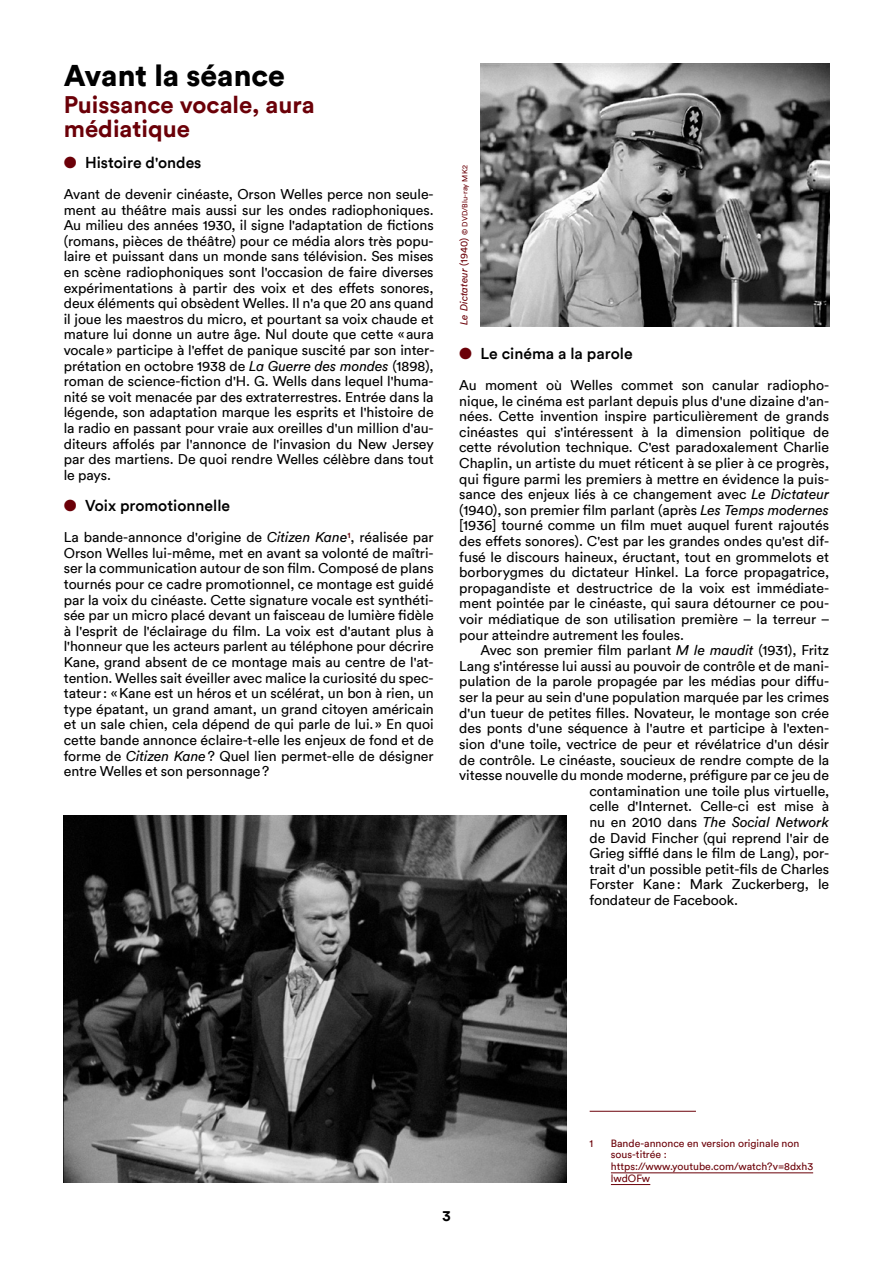
<style>
.page{position:relative;width:893px;height:1263px;background:#fff}
.page>*{position:absolute;margin:0;border:0;box-sizing:border-box;transform-origin:0 0}
.Titre_1{font:900 30px "Circular";color:#000}
.Titre_2{font:700 24px/23.4px "Circular";color:#6b0008}
.Titre_3{font:500 15.75px "Circular";color:#000}
.t1{font:700 15px "Circular";color:#000}
.Texte_sans{font:14.1px/15.6px "Circular";letter-spacing:-.005em;color:#000;text-align:justify}
.Texte_retrait{font:14.1px "Circular";letter-spacing:-.005em;color:#000}
.Texte_retrait-2{font:italic 14.1px "Circular";letter-spacing:-.005em;color:#000}
.Footnote_text{font:10.5px/11.7px "Circular";color:#6b0008}
.t2{font:7.5px "Circular";letter-spacing:.01em;color:#6b0008}
.s1{color:#6b0008}
.s2{font-style:italic}
.s3{font-style:italic;font-size:10.2px}
.s4{font-size:10.2px}
.s5{font-style:normal}
</style>
<div class="page">
<hr style="left:611px;top:1172px;width:202px;height:1px;background:#6b0008">
<hr style="left:611px;top:1184px;width:39px;height:1px;background:#6b0008">
<hr style="left:590px;top:1111px;width:106px;height:1px;background:#6b0008">
<img style="left:64px;top:815px;width:503px;height:367px">
<img style="left:480px;top:64px;width:349px;height:262px">
<p class="Titre_1" style="left:64px;top:54px;width:223px">Avant la séance</p>
<p class="Titre_2" style="left:64px;top:92px;width:253px">Puissance vocale, aura médiatique</p>
<p class="Titre_3" style="left:64px;top:151px;width:139px"><span class="s1">●</span> Histoire d'ondes</p>
<p class="Texte_sans" style="left:64px;top:186px;width:372px">Avant de devenir cinéaste, Orson Welles perce non seule&shy;ment au théâtre mais aussi sur les ondes radiophoniques.<br>Au milieu des années 1930, il signe l'adaptation de fictions (romans, pièces de théâtre) pour ce média alors très popu&shy;laire et puissant dans un monde sans télévision. Ses mises en scène radiophoniques sont l'occasion de faire diverses expérimentations à partir des voix et des effets sonores, deux éléments qui obsèdent Welles. Il n'a que 20 ans quand il joue les maestros du micro, et pourtant sa voix chaude et mature lui donne un autre âge. Nul doute que cette «aura vocale» participe à l'effet de panique suscité par son inter&shy;prétation en octobre 1938 de <span class="s2">La Guerre des mondes</span> (1898), roman de science-fiction d'H. G. Wells dans lequel l'huma&shy;nité se voit menacée par des extraterrestres. Entrée dans la légende, son adaptation marque les esprits et l'histoire de la radio en passant pour vraie aux oreilles d'un million d'au&shy;diteurs affolés par l'annonce de l'invasion du New Jersey par des martiens. De quoi rendre Welles célèbre dans tout le pays.</p>
<p class="Titre_3" style="left:64px;top:495px;width:168px"><span class="s1">●</span> Voix promotionnelle</p>
<p class="Texte_sans" style="left:64px;top:529px;width:371px">La bande-annonce d'origine de <span class="s2">Citizen Kane</span><sup>1</sup>, réalisée par Orson Welles lui-même, met en avant sa volonté de maîtri&shy;ser la communication autour de son film. Composé de plans tournés pour ce cadre promotionnel, ce montage est guidé par la voix du cinéaste. Cette signature vocale est synthéti&shy;sée par un micro placé devant un faisceau de lumière fidèle à l'esprit de l'éclairage du film. La voix est d'autant plus à l'honneur que les acteurs parlent au téléphone pour décrire Kane, grand absent de ce montage mais au centre de l'at&shy;tention. Welles sait éveiller avec malice la curiosité du spec&shy;tateur: «Kane est un héros et un scélérat, un bon à rien, un type épatant, un grand amant, un grand citoyen américain et un sale chien, cela dépend de qui parle de lui. » En quoi cette bande annonce éclaire-t-elle les enjeux de fond et de forme de <span class="s2">Citizen Kane</span>? Quel lien permet-elle de désigner entre Welles et son personnage?</p>
<p class="t2" style="left:460px;top:325px;width:161px;rotate:-90deg"><span class="s3">Le Dictateur</span> <span class="s4">(1940)</span> © DVD/Blu-ray MK2</p>
<p class="Titre_3" style="left:459px;top:343px;width:175px"><span class="s1">●</span> Le cinéma a la parole</p>
<p class="Texte_sans" style="left:459px;top:377px;width:372px">Au moment où Welles commet son canular radiopho&shy;nique, le cinéma est parlant depuis plus d'une dizaine d'an&shy;nées. Cette invention inspire particulièrement de grands cinéastes qui s'intéressent à la dimension politique de cette révolution technique. C'est paradoxalement Charlie Chaplin, un artiste du muet réticent à se plier à ce progrès, qui figure parmi les premiers à mettre en évidence la puis&shy;sance des enjeux liés à ce changement avec <span class="s2">Le Dictateur </span>(1940), son premier film parlant (après <span class="s2">Les Temps modernes </span>[1936] tourné comme un film muet auquel furent rajoutés des effets sonores). C'est par les grandes ondes qu'est dif&shy;fusé le discours haineux, éructant, tout en grommelots et borborygmes du dictateur Hinkel. La force propagatrice, propagandiste et destructrice de la voix est immédiate&shy;ment pointée par le cinéaste, qui saura détourner ce pou&shy;voir médiatique de son utilisation première – la terreur – pour atteindre autrement les foules.</p>
<p class="Texte_retrait" style="left:480px;top:641px;width:350px">Avec son premier film parlant <span class="s2">M le maudit</span> (1931), Fritz</p>
<p class="Texte_retrait" style="left:459px;top:656px;width:371px">Lang s'intéresse lui aussi au pouvoir de contrôle et de mani-</p>
<p class="Texte_retrait" style="left:459px;top:672px;width:371px">pulation de la parole propagée par les médias pour diffu-</p>
<p class="Texte_retrait" style="left:459px;top:688px;width:371px">ser la peur au sein d'une population marquée par les crimes</p>
<p class="Texte_retrait" style="left:459px;top:703px;width:371px">d'un tueur de petites filles. Novateur, le montage son crée</p>
<p class="Texte_retrait" style="left:459px;top:719px;width:371px">des ponts d'une séquence à l'autre et participe à l'exten-</p>
<p class="Texte_retrait" style="left:459px;top:734px;width:371px">sion d'une toile, vectrice de peur et révélatrice d'un désir</p>
<p class="Texte_retrait" style="left:459px;top:750px;width:371px">de contrôle. Le cinéaste, soucieux de rendre compte de la</p>
<p class="Texte_retrait" style="left:459px;top:766px;width:371px">vitesse nouvelle du monde moderne, préfigure par ce jeu de</p>
<p class="Texte_retrait" style="left:590px;top:781px;width:241px">contamination une toile plus virtuelle,</p>
<p class="Texte_retrait" style="left:590px;top:797px;width:241px">celle d'Internet. Celle-ci est mise à</p>
<p class="Texte_retrait-2" style="left:590px;top:812px;width:241px"><span class="s5">nu en 2010 dans</span> The Social Network</p>
<p class="Texte_retrait" style="left:590px;top:828px;width:241px">de David Fincher (qui reprend l'air de</p>
<p class="Texte_retrait" style="left:590px;top:844px;width:241px">Grieg sifflé dans le film de Lang), por-</p>
<p class="Texte_retrait" style="left:590px;top:859px;width:241px">trait d'un possible petit-fils de Charles</p>
<p class="Texte_retrait" style="left:590px;top:875px;width:241px">Forster Kane: Mark Zuckerberg, le</p>
<p class="Texte_retrait" style="left:590px;top:890px;width:150px">fondateur de Facebook.</p>
<p class="t1" style="left:442px;top:1205px;width:10px">3</p>
<p class="Footnote_text" style="left:590px;top:1137px;width:5px">1</p>
<p class="Footnote_text" style="left:611px;top:1137px;width:204px">Bande-annonce en version originale non sous-titrée : https://www.youtube.com/watch?v=8dxh3 lwdOFw</p>
</div>
